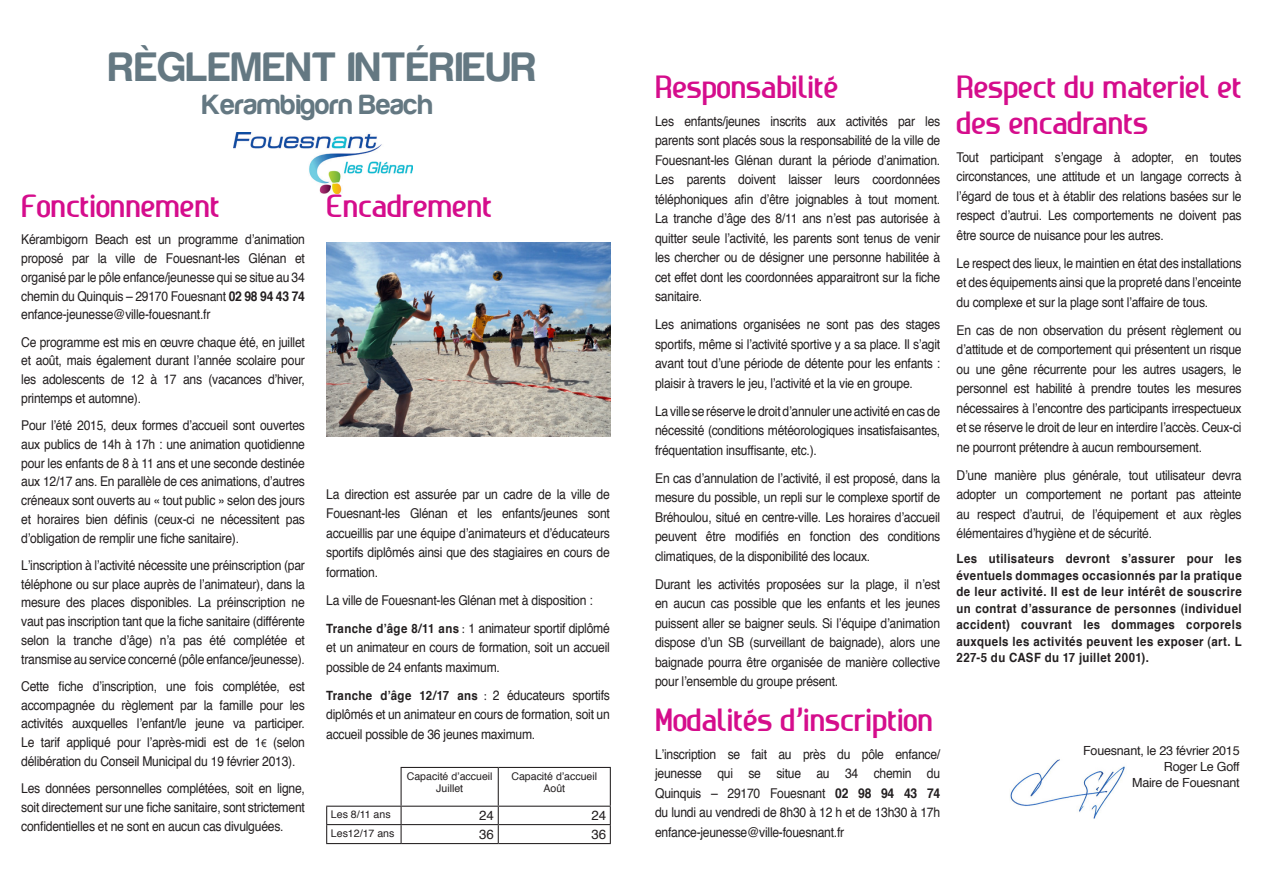
<style>
.page{position:relative;width:1263px;height:893px;background:#fff}
.page>*{position:absolute;margin:0;border:0;box-sizing:border-box;transform-origin:0 0}
._0-titre{font:700 42.6px "Harabara";letter-spacing:.03em;color:#647882}
._02-txt{font:30px/36px "Ageonebold";color:#d50d8c;scale:.9 1}
._0-titre-2{font:700 28.8px "Harabara";letter-spacing:.01em;color:#647882}
._02-txt-2{font:13.5px/19.5px "Helvetica";letter-spacing:-.02em;color:#231f20;text-align:justify;scale:.9 1}
.t1{font:13.2px "Helvetica";color:#231f20}
._02-txt-3{font:700 12.75px/16.5px "Helvetica";letter-spacing:.035em;color:#231f20;text-align:justify;scale:.9 1}
.t2{font:12.6px "Helvetica";letter-spacing:-.02em;color:#231f20}
.t3{font:10.5px/12.8px "Helvetica";color:#231f20;text-align:center}
.s1{font-weight:700}
.s2{font-family:"Arial";font-size:10.5px}
.s3{font-weight:700;font-size:12.75px}
.s4{font-family:"Myriad Pro";font-size:12.75px}
.s5{font-family:"Myriad Pro";font-weight:400}
.s6{font-weight:400;font-size:13.5px}
</style>
<div class="page">
<img style="left:1010px;top:759px;width:115px;height:60px">
<img style="left:233px;top:133px;width:180px;height:60px">
<img style="left:326px;top:242px;width:285px;height:195px">
<svg style="left:326px;top:767px;width:285px;height:76px"></svg>
<hr style="left:326px;top:843px;width:75px;height:1px;background:#231f20">
<hr style="left:401px;top:843px;width:97px;height:1px;background:#231f20">
<hr style="left:498px;top:843px;width:113px;height:1px;background:#231f20">
<p class="_0-titre" style="left:109px;top:45px;width:429px">RÈGLEMENT INTÉRIEUR</p>
<p class="_0-titre-2" style="left:203px;top:89px;width:232px">Kerambigorn Beach</p>
<p class="_02-txt" style="left:21px;top:191px;width:222px">Fonctionnement</p>
<p class="_02-txt-2" style="left:21px;top:231px;width:317px;line-height:18.8px">Kérambigorn Beach est un programme d’animation proposé par la ville de Fouesnant-les Glénan et organisé par le pôle enfance/jeunesse qui se situe au 34 chemin du Quinquis – 29170 Fouesnant <span class="s1">02 98 94 43 74 </span>enfance-jeunesse@ville-fouesnant.fr</p>
<p class="_02-txt-2" style="left:21px;top:333px;width:317px;line-height:18.8px">Ce programme est mis en œuvre chaque été, en juillet et août, mais également durant l’année scolaire pour les adolescents de 12 à 17 ans (vacances d’hiver, printemps et automne).</p>
<p class="_02-txt-2" style="left:21px;top:416px;width:317px;line-height:18.8px">Pour l’été 2015, deux formes d’accueil sont ouvertes aux publics de 14h à 17h : une animation quotidienne pour les enfants de 8 à 11 ans et une seconde destinée aux 12/17 ans. En parallèle de ces animations, d’autres créneaux sont ouverts au « tout public » selon des jours et horaires bien définis (ceux-ci ne nécessitent pas d’obligation de remplir une fiche sanitaire).</p>
<p class="_02-txt-2" style="left:21px;top:556px;width:317px;line-height:18.8px">L’inscription à l’activité nécessite une préinscription (par téléphone ou sur place auprès de l’animateur), dans la mesure des places disponibles. La préinscription ne vaut pas inscription tant que la fiche sanitaire (différente selon la tranche d’âge) n’a pas été complétée et transmise au service concerné (pôle enfance/jeunesse).</p>
<p class="_02-txt-2" style="left:21px;top:677px;width:317px;line-height:18.8px">Cette fiche d’inscription, une fois complétée, est accompagnée du règlement par la famille pour les activités auxquelles l’enfant/le jeune va participer.<br>Le tarif appliqué pour l’après-midi est de 1<span class="s2">€</span> (selon délibération du Conseil Municipal du 19 février 2013).</p>
<p class="_02-txt-2" style="left:21px;top:779px;width:317px">Les données personnelles complétées, soit en ligne, soit directement sur une fiche sanitaire, sont strictement confidentielles et ne sont en aucun cas divulguées.</p>
<p class="_02-txt" style="left:326px;top:191px;width:186px">Encadrement</p>
<p class="_02-txt-2" style="left:326px;top:484px;width:317px">La direction est assurée par un cadre de la ville de Fouesnant-les Glénan et les enfants/jeunes sont accueillis par une équipe d’animateurs et d’éducateurs sportifs diplômés ainsi que des stagiaires en cours de formation.</p>
<p class="_02-txt-2" style="left:326px;top:590px;width:298px">La ville de Fouesnant-les Glénan met à disposition :</p>
<p class="_02-txt-2" style="left:326px;top:618px;width:317px"><span class="s3">Tranche d’âge 8/11 ans</span> <span class="s4">:</span> 1 animateur sportif diplômé et un animateur en cours de formation, soit un accueil possible de 24 enfants maximum.</p>
<p class="_02-txt-3" style="left:326px;top:687px;width:317px">Tranche d’âge 12/17 ans <span class="s5">:</span> <span class="s6">2 éducateurs sportifs</span></p>
<p class="_02-txt-2" style="left:326px;top:705px;width:317px">diplômés et un animateur en cours de formation, soit un accueil possible de 36 jeunes maximum.</p>
<p class="t3" style="left:407px;top:770px;width:87px">Capacité d’accueil<br>Juillet</p>
<p class="t3" style="left:511px;top:770px;width:87px">Capacité d’accueil<br>Août</p>
<p class="t3" style="left:331px;top:809px;width:61px">Les 8/11 ans</p>
<p class="t1" style="left:479px;top:805px;width:16px">24</p>
<p class="t1" style="left:591px;top:805px;width:16px">24</p>
<p class="t3" style="left:331px;top:827px;width:65px">Les12/17 ans</p>
<p class="t1" style="left:479px;top:824px;width:16px">36</p>
<p class="t1" style="left:591px;top:824px;width:16px">36</p>
<p class="_02-txt" style="left:655px;top:71px;width:205px">Responsabilité</p>
<p class="_02-txt-2" style="left:655px;top:112px;width:318px">Les enfants/jeunes inscrits aux activités par les parents sont placés sous la responsabilité de la ville de Fouesnant-les Glénan durant la période d’animation.<br>Les parents doivent laisser leurs coordonnées téléphoniques afin d’être joignables à tout moment.<br>La tranche d’âge des 8/11 ans n’est pas autorisée à quitter seule l’activité, les parents sont tenus de venir les chercher ou de désigner une personne habilitée à cet effet dont les coordonnées apparaitront sur la fiche sanitaire.</p>
<p class="_02-txt-2" style="left:655px;top:315px;width:318px">Les animations organisées ne sont pas des stages sportifs, même si l’activité sportive y a sa place. Il s’agit avant tout d’une période de détente pour les enfants : plaisir à travers le jeu, l’activité et la vie en groupe.</p>
<p class="_02-txt-2" style="left:655px;top:402px;width:318px">La ville se réserve le droit d’annuler une activité en cas de nécessité (conditions météorologiques insatisfaisantes, fréquentation insuffisante, etc.).</p>
<p class="_02-txt-2" style="left:655px;top:469px;width:318px">En cas d’annulation de l’activité, il est proposé, dans la mesure du possible, un repli sur le complexe sportif de Bréhoulou, situé en centre-ville. Les horaires d’accueil peuvent être modifiés en fonction des conditions climatiques, de la disponibilité des locaux.</p>
<p class="_02-txt-2" style="left:655px;top:575px;width:318px">Durant les activités proposées sur la plage, il n’est en aucun cas possible que les enfants et les jeunes puissent aller se baigner seuls. Si l’équipe d’animation dispose d’un SB (surveillant de baignade), alors une baignade pourra être organisée de manière collective pour l’ensemble du groupe présent.</p>
<p class="_02-txt" style="left:655px;top:704px;width:310px">Modalités d'inscription</p>
<p class="_02-txt-2" style="left:655px;top:745px;width:318px">L’inscription se fait au près du pôle enfance/ jeunesse qui se situe au 34 chemin du Quinquis – 29170 Fouesnant <span class="s1">02 98 94 43 74 </span>du lundi au vendredi de 8h30 à 12 h et de 13h30 à 17h enfance-jeunesse@ville-fouesnant.fr</p>
<p class="_02-txt" style="left:956px;top:71px;width:318px">Respect du materiel et des encadrants</p>
<p class="_02-txt-2" style="left:956px;top:148px;width:318px">Tout participant s’engage à adopter, en toutes circonstances, une attitude et un langage corrects à l’égard de tous et à établir des relations basées sur le respect d’autrui. Les comportements ne doivent pas être source de nuisance pour les autres.</p>
<p class="_02-txt-2" style="left:956px;top:254px;width:318px">Le respect des lieux, le maintien en état des installations et des équipements ainsi que la propreté dans l’enceinte du complexe et sur la plage sont l’affaire de tous.</p>
<p class="_02-txt-2" style="left:956px;top:321px;width:318px">En cas de non observation du présent règlement ou d’attitude et de comportement qui présentent un risque ou une gêne récurrente pour les autres usagers, le personnel est habilité à prendre toutes les mesures nécessaires à l’encontre des participants irrespectueux et se réserve le droit de leur en interdire l’accès. Ceux-ci ne pourront prétendre à aucun remboursement.</p>
<p class="_02-txt-2" style="left:956px;top:466px;width:318px">D’une manière plus générale, tout utilisateur devra adopter un comportement ne portant pas atteinte au respect d’autrui, de l’équipement et aux règles élémentaires d’hygiène et de sécurité.</p>
<p class="_02-txt-3" style="left:956px;top:551px;width:318px">Les utilisateurs devront s’assurer pour les éventuels dommages occasionnés par la pratique de leur activité. Il est de leur intérêt de souscrire un contrat d’assurance de personnes (individuel accident) couvrant les dommages corporels auxquels les activités peuvent les exposer (art. L 227-5 du CASF du 17 juillet 2001).</p>
<p class="t2" style="left:1083px;top:741px;width:158px">Fouesnant, le 23 février 2015</p>
<p class="t2" style="left:1164px;top:757px;width:77px">Roger Le Goff</p>
<p class="t2" style="left:1132px;top:773px;width:109px">Maire de Fouesnant</p>
</div>
